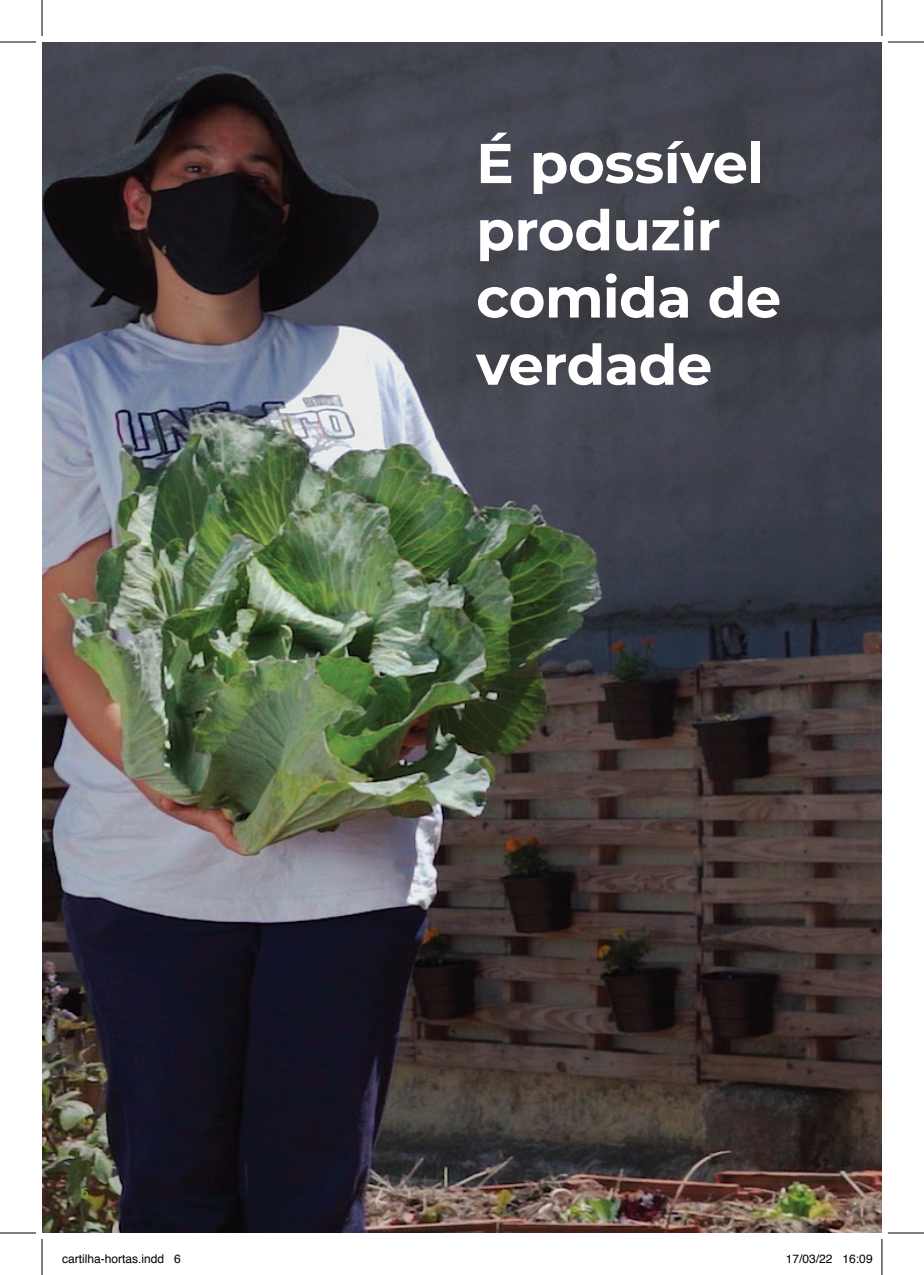
<style>
.page{position:relative;width:924px;height:1275px;background:#fff}
.page>*{position:absolute;margin:0;border:0;box-sizing:border-box;transform-origin:0 0}
.t1{font:700 56px/67.2px "Montserrat";letter-spacing:-.01em;color:#fff}
.t2{font:14px "Roboto Slab";color:#78a341}
.t3{font:12px "Helvetica";color:#000}
</style>
<div class="page">
<img style="left:42px;top:42px;width:839px;height:1191px">
<hr style="left:0;top:42px;width:36px;height:1px;background:#000">
<hr style="left:887px;top:42px;width:36px;height:1px;background:#000">
<hr style="left:0;top:1232px;width:36px;height:1px;background:#000">
<hr style="left:887px;top:1232px;width:36px;height:1px;background:#000">
<hr style="left:42px;top:0;width:1px;height:36px;background:#000">
<hr style="left:42px;top:1239px;width:1px;height:36px;background:#000">
<hr style="left:881px;top:0;width:1px;height:36px;background:#000">
<hr style="left:881px;top:1239px;width:1px;height:36px;background:#000">
<p class="t2" style="left:81px;top:1183px;width:9px">6</p>
<h1 class="t1" style="left:476px;top:127px;width:306px">É possível produzir comida de verdade</h1>
<p class="t3" style="left:62px;top:1249px;width:120px">cartilha-hortas.indd 6</p>
<p class="t3" style="left:785px;top:1249px;width:88px">17/03/22 16:09</p>
</div>
